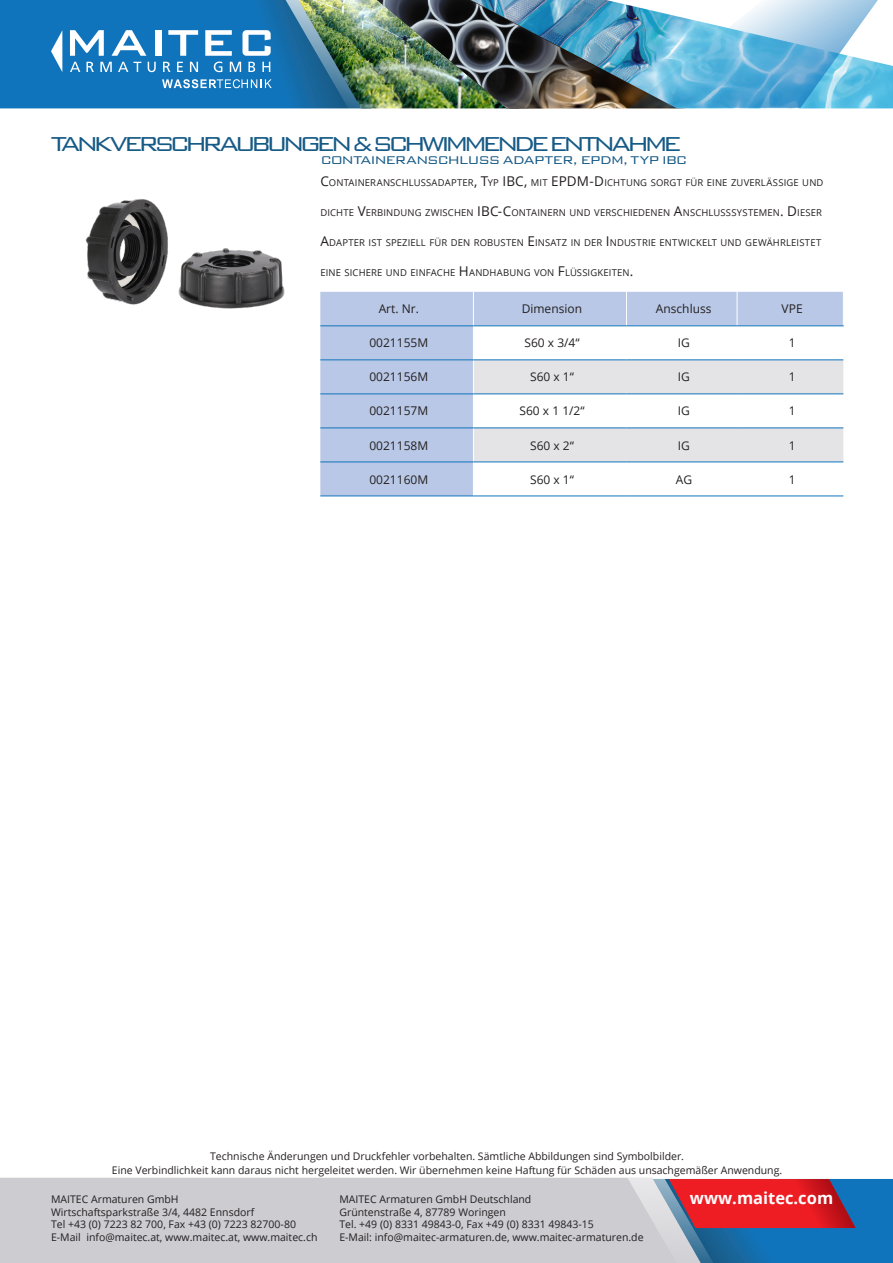
<style>
.page{position:relative;width:893px;height:1263px;background:#fff}
.page>*{position:absolute;margin:0;border:0;box-sizing:border-box;transform-origin:0 0}
.Maitec_Header_Big{font:300 27px "Bank Gothic BT";letter-spacing:-.19em;color:#165a86}
.t1{font:700 16.5px "Open Sans";color:#fff}
.Maitec_Header_Black{font:300 15px "Bank Gothic BT";letter-spacing:-.075em;color:#165a86}
.Maitec_Table_Font{font:12px "Open Sans";color:#231f20}
.t2{font:10.5px "Open Sans";color:#231f20}
.Maitec_Header_Black-2{font:9.45px "Open Sans";letter-spacing:.015em;color:#231f20}
.s1{font-size:13.5px}
</style>
<div class="page">
<div style="left:0;top:1178px;width:605px;height:85px;background:#ccccd1"></div>
<svg style="left:605px;top:1178px;width:288px;height:85px;background:#8c708e"></svg>
<img style="left:252px;top:250px;width:103px;height:57px">
<div style="left:320px;top:292px;width:523px;height:204px;background:#b9c8e6"></div>
<svg style="left:474px;top:326px;width:369px;height:170px"></svg>
<svg style="left:474px;top:360px;width:369px;height:101px"></svg>
<hr style="left:473px;top:292px;width:1px;height:33px;background:#fff">
<hr style="left:626px;top:292px;width:1px;height:33px;background:#fff">
<hr style="left:737px;top:292px;width:1px;height:33px;background:#fff">
<hr style="left:473px;top:326px;width:1px;height:33px;background:#fff">
<hr style="left:473px;top:360px;width:1px;height:33px;background:#fff">
<hr style="left:473px;top:394px;width:1px;height:33px;background:#fff">
<hr style="left:473px;top:428px;width:1px;height:33px;background:#fff">
<hr style="left:473px;top:462px;width:1px;height:34px;background:#fff">
<hr style="left:320px;top:325px;width:153px;height:1px;background:#1074bc">
<hr style="left:473px;top:325px;width:153px;height:1px;background:#1074bc">
<hr style="left:626px;top:325px;width:111px;height:1px;background:#1074bc">
<hr style="left:737px;top:325px;width:107px;height:1px;background:#1074bc">
<hr style="left:320px;top:359px;width:153px;height:1px;background:#1074bc">
<hr style="left:473px;top:359px;width:153px;height:1px;background:#1074bc">
<hr style="left:626px;top:359px;width:111px;height:1px;background:#1074bc">
<hr style="left:737px;top:359px;width:106px;height:1px;background:#1074bc">
<hr style="left:320px;top:393px;width:153px;height:1px;background:#1074bc">
<hr style="left:473px;top:393px;width:153px;height:1px;background:#1074bc">
<hr style="left:626px;top:393px;width:111px;height:1px;background:#1074bc">
<hr style="left:737px;top:393px;width:106px;height:1px;background:#1074bc">
<hr style="left:320px;top:427px;width:153px;height:1px;background:#1074bc">
<hr style="left:473px;top:427px;width:153px;height:1px;background:#1074bc">
<hr style="left:626px;top:427px;width:111px;height:1px;background:#1074bc">
<hr style="left:737px;top:427px;width:106px;height:1px;background:#1074bc">
<hr style="left:320px;top:461px;width:153px;height:1px;background:#1074bc">
<hr style="left:473px;top:461px;width:153px;height:1px;background:#1074bc">
<hr style="left:626px;top:461px;width:111px;height:1px;background:#1074bc">
<hr style="left:737px;top:461px;width:106px;height:1px;background:#1074bc">
<hr style="left:320px;top:496px;width:153px;height:1px;background:#1074bc">
<hr style="left:473px;top:496px;width:153px;height:1px;background:#1074bc">
<hr style="left:626px;top:496px;width:111px;height:1px;background:#1074bc">
<hr style="left:737px;top:496px;width:106px;height:1px;background:#1074bc">
<img style="left:85px;top:199px;width:167px;height:110px">
<img style="left:0;top:0;width:887px;height:109px">
<img style="left:361px;top:0;width:254px;height:108px">
<p class="Maitec_Header_Big" style="left:51px;top:129px;width:632px">TANKVERSCHRAUBUNGEN &amp; SCHWIMMENDE ENTNAHME</p>
<p class="Maitec_Header_Black" style="left:320px;top:152px;width:368px">CONTAINERANSCHLUSS ADAPTER, EPDM, TYP IBC</p>
<p class="Maitec_Header_Black-2" style="left:320px;top:176px;width:241px"><span class="s1">C</span>ONTAINERANSCHLUSSADAPTER<span class="s1">, T</span>YP <span class="s1">I BC,</span> MIT <span class="s1">EPDM</span></p>
<p class="Maitec_Header_Black-2" style="left:589px;top:176px;width:235px"><span class="s1">-D</span> ICHTUNG SORGT FÜR EINE ZUVERLÄSSIGE UND</p>
<p class="Maitec_Header_Black-2" style="left:320px;top:206px;width:503px">DICHTE <span class="s1">V</span>ERBINDUNG ZWISCHEN <span class="s1">I BC-C</span>ONTAINERN UND VERSCHIEDENEN <span class="s1">A</span>NSCHLUSSSYSTEMEN<span class="s1">. D</span> IESER</p>
<p class="Maitec_Header_Black-2" style="left:320px;top:236px;width:502px"><span class="s1">A</span>DAPTER IST SPEZIELL FÜR DEN ROBUSTEN <span class="s1">E</span>INSATZ IN DER <span class="s1">I</span> NDUSTRIE ENTWICKELT UND GEWÄHRLEISTET</p>
<p class="Maitec_Header_Black-2" style="left:320px;top:266px;width:315px">EINE SICHERE UND EINFACHE <span class="s1">H</span>ANDHABUNG VON <span class="s1">F</span>LÜSSIGKEITEN<span class="s1">.</span></p>
<p class="Maitec_Table_Font" style="left:379px;top:301px;width:42px">Art. Nr.</p>
<p class="Maitec_Table_Font" style="left:522px;top:301px;width:62px">Dimension</p>
<p class="Maitec_Table_Font" style="left:656px;top:301px;width:57px">Anschluss</p>
<p class="Maitec_Table_Font" style="left:782px;top:301px;width:23px">VPE</p>
<p class="Maitec_Table_Font" style="left:369px;top:335px;width:60px">0021155M</p>
<p class="Maitec_Table_Font" style="left:524px;top:335px;width:57px">S60 x 3/4“</p>
<p class="Maitec_Table_Font" style="left:678px;top:335px;width:14px">IG</p>
<p class="Maitec_Table_Font" style="left:789px;top:335px;width:8px">1</p>
<p class="Maitec_Table_Font" style="left:369px;top:369px;width:60px">0021156M</p>
<p class="Maitec_Table_Font" style="left:530px;top:369px;width:45px">S60 x 1“</p>
<p class="Maitec_Table_Font" style="left:678px;top:369px;width:14px">IG</p>
<p class="Maitec_Table_Font" style="left:789px;top:369px;width:8px">1</p>
<p class="Maitec_Table_Font" style="left:369px;top:403px;width:60px">0021157M</p>
<p class="Maitec_Table_Font" style="left:519px;top:403px;width:67px">S60 x 1 1/2“</p>
<p class="Maitec_Table_Font" style="left:678px;top:403px;width:14px">IG</p>
<p class="Maitec_Table_Font" style="left:789px;top:403px;width:8px">1</p>
<p class="Maitec_Table_Font" style="left:369px;top:437px;width:60px">0021158M</p>
<p class="Maitec_Table_Font" style="left:530px;top:437px;width:45px">S60 x 2“</p>
<p class="Maitec_Table_Font" style="left:678px;top:437px;width:14px">IG</p>
<p class="Maitec_Table_Font" style="left:789px;top:437px;width:8px">1</p>
<p class="Maitec_Table_Font" style="left:369px;top:471px;width:60px">0021160M</p>
<p class="Maitec_Table_Font" style="left:530px;top:471px;width:45px">S60 x 1“</p>
<p class="Maitec_Table_Font" style="left:676px;top:471px;width:18px">AG</p>
<p class="Maitec_Table_Font" style="left:789px;top:471px;width:8px">1</p>
<p class="t2" style="left:210px;top:1149px;width:476px">Technische Änderungen und Druckfehler vorbehalten. Sämtliche Abbildungen sind Symbolbilder.</p>
<p class="t2" style="left:112px;top:1163px;width:672px">Eine Verbindlichkeit kann daraus nicht hergeleitet werden. Wir übernehmen keine Haftung für Schäden aus unsachgemäßer Anwendung.</p>
<p class="t2" style="left:51px;top:1192px;width:129px">MAITEC Armaturen GmbH</p>
<p class="t2" style="left:51px;top:1204px;width:205px">Wirtschaftsparkstraße 3/4, 4482 Ennsdorf</p>
<p class="t2" style="left:51px;top:1217px;width:246px">Tel +43 (0) 7223 82 700, Fax +43 (0) 7223 82700-80</p>
<p class="t2" style="left:51px;top:1230px;width:268px">E-Mail info@maitec.at, www.maitec.at, www.maitec.ch</p>
<p class="t2" style="left:339px;top:1192px;width:193px">MAITEC Armaturen GmbH Deutschland</p>
<p class="t2" style="left:339px;top:1204px;width:168px">Grüntenstraße 4, 87789 Woringen</p>
<p class="t2" style="left:339px;top:1217px;width:256px">Tel. +49 (0) 8331 49843-0, Fax +49 (0) 8331 49843-15</p>
<p class="t2" style="left:339px;top:1230px;width:306px">E-Mail: info@maitec-armaturen.de, www.maitec-armaturen.de</p>
<p class="t1" style="left:690px;top:1187px;width:145px">www.maitec.com</p>
</div>
